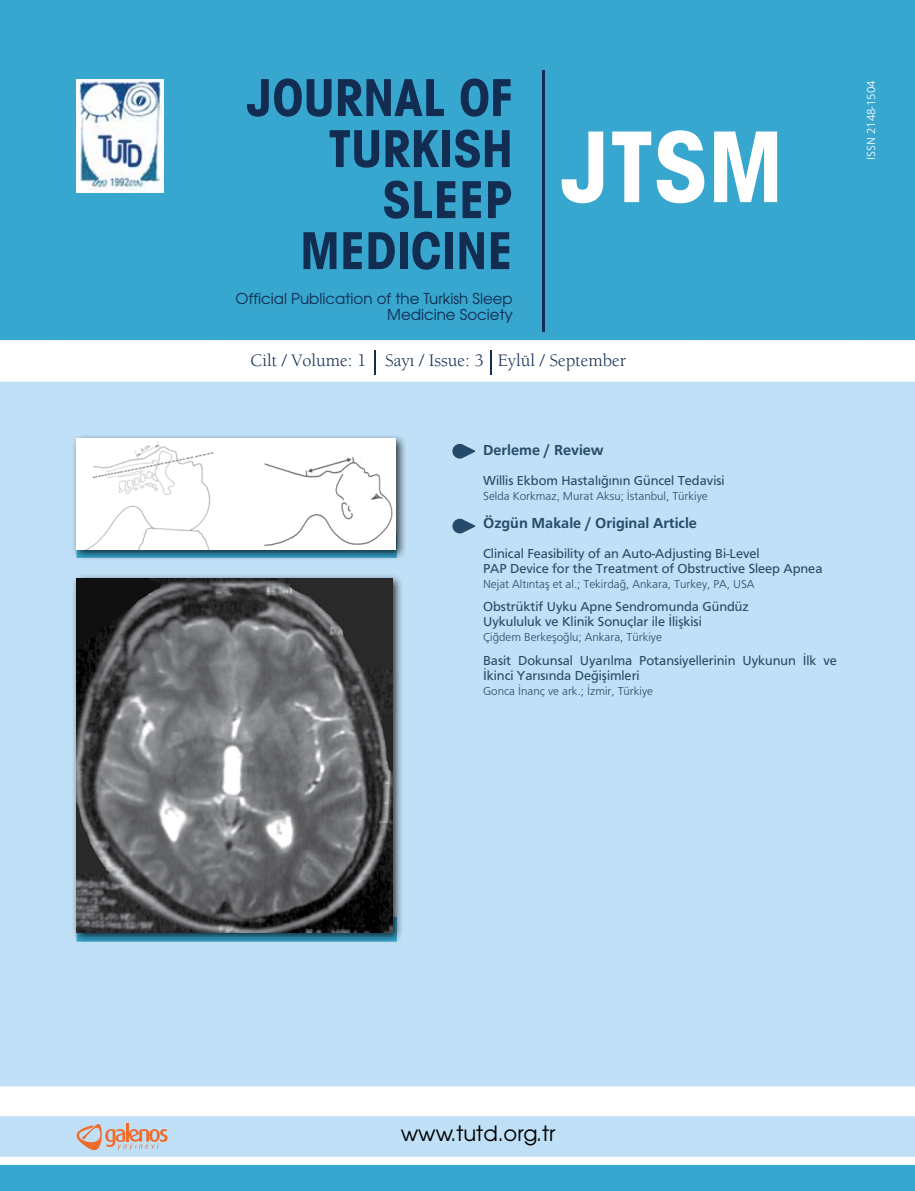
<style>
.page{position:relative;width:915px;height:1191px;background:#fff}
.page>*{position:absolute;margin:0;border:0;box-sizing:border-box;transform-origin:0 0}
.t1{font:97.5px "Avant Garde Cond Bold Tr";color:#fff}
.t2{font:51px/51px "Avant Garde Cond Bold Tr";color:#122d51;text-align:right}
.t3{font:21px "Avant Garde Tr";color:#000}
.t4{font:18px "Berkeley";color:#122d51}
.t5{font:15px/16.5px "Avant Garde Tr";color:#122d51;text-align:right}
.t6{font:500 15px "Frutus";color:#264a69}
.t7{font:13.5px/15px "Frutus";color:#264a69}
.t8{font:300 12px "Frutus";color:#264a69}
.t9{font:12px "Frugal Normal Tr";letter-spacing:-.005em;color:#fff}
</style>
<div class="page">
<div style="left:0;top:0;width:914px;height:340px;background:#38a7cf"></div>
<div style="left:0;top:382px;width:914px;height:704px;background:#bfe0f6"></div>
<div style="left:0;top:1165px;width:914px;height:26px;background:#38a7cf"></div>
<img style="left:77px;top:79px;width:86px;height:113px">
<hr style="left:542px;top:70px;width:3px;height:261px;background:#122d51">
<hr style="left:374px;top:349px;width:2px;height:25px;background:#122d51">
<hr style="left:489px;top:349px;width:2px;height:25px;background:#122d51">
<div style="left:71px;top:433px;width:336px;height:128px;background:#000;opacity:.75"></div>
<img style="left:77px;top:438px;width:318px;height:112px">
<div style="left:71px;top:573px;width:332px;height:370px;background:#000;opacity:.75"></div>
<img style="left:77px;top:578px;width:315px;height:354px">
<svg style="left:452px;top:444px;width:23px;height:14px"></svg>
<svg style="left:452px;top:519px;width:23px;height:14px"></svg>
<div style="left:0;top:1116px;width:914px;height:40px;background:#bfe0f6"></div>
<h2 class="t2" style="left:247px;top:71px;width:267px">JOURNAL OF<br>TURKISH<br>SLEEP<br>MEDICINE</h2>
<p class="t5" style="left:235px;top:290px;width:278px">Official Publication of the Turkish Sleep<br>Medicine Society</p>
<h1 class="t1" style="left:561px;top:104px;width:224px">JTSM</h1>
<h3 class="t4" style="left:250px;top:349px;width:377px">Cilt / Volume: 1 Sayı / Issue: 3 Eylül / September</h3>
<p class="t6" style="left:483px;top:441px;width:122px">Derleme / Review</p>
<p class="t7" style="left:483px;top:473px;width:243px">Willis Ekbom Hastalığının Güncel Tedavisi</p>
<p class="t8" style="left:483px;top:489px;width:226px">Selda Korkmaz, Murat Aksu; İstanbul, Türkiye</p>
<p class="t6" style="left:483px;top:514px;width:215px">Özgün Makale / Original Article</p>
<p class="t7" style="left:483px;top:545px;width:341px">Clinical Feasibility of an Auto-Adjusting Bi-Level<br>PAP Device for the Treatment of Obstructive Sleep Apnea</p>
<p class="t8" style="left:483px;top:577px;width:273px">Nejat Altıntaş et al.; Tekirdağ, Ankara, Turkey, PA, USA</p>
<p class="t7" style="left:483px;top:599px;width:267px">Obstrüktif Uyku Apne Sendromunda Gündüz<br>Uykululuk ve Klinik Sonuçlar ile İlişkisi</p>
<p class="t8" style="left:483px;top:630px;width:180px">Çiğdem Berkeşoğlu; Ankara, Türkiye</p>
<p class="t7" style="left:483px;top:652px;width:355px">Basit Dokunsal Uyarılma Potansiyellerinin Uykunun İlk ve<br>İkinci Yarısında Değişimleri</p>
<p class="t8" style="left:483px;top:684px;width:171px">Gonca İnanç ve ark.; İzmir, Türkiye</p>
<p class="t9" style="left:864px;top:160px;width:81px;rotate:-90deg">ISSN 2148-1504</p>
<h3 class="t3" style="left:400px;top:1120px;width:156px">www.tutd.org.tr</h3>
</div>
